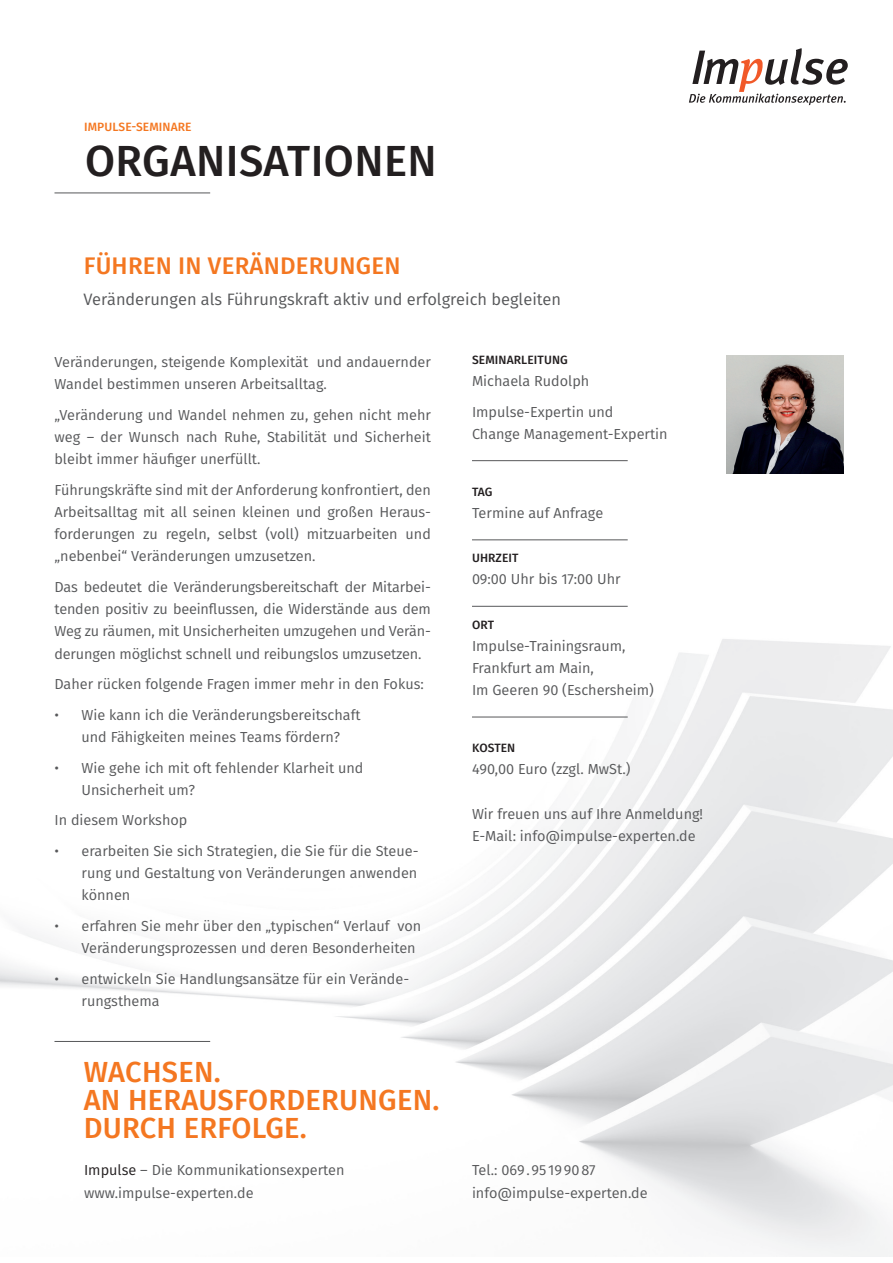
<style>
.page{position:relative;width:893px;height:1263px;background:#fff}
.page>*{position:absolute;margin:0;border:0;box-sizing:border-box;transform-origin:0 0}
.t1{font:500 43.5px "Fira Sans";letter-spacing:.01em;color:#231f20}
.t2{font:500 29.1px/27.8px "Fira Sans";letter-spacing:.01em;color:#f47721}
.t3{font:500 24px "Fira Sans";letter-spacing:.01em;color:#f47721}
.t4{font:16.5px "Fira Sans";color:#57585a}
.t5{font:14.55px/22.2px "Fira Sans";color:#57585a}
.t6{font:500 12px "Fira Sans";letter-spacing:.01em;color:#231f20}
.t7{font:500 12px "Fira Sans";letter-spacing:.01em;color:#f47721}
.s1{color:#231f20}
</style>
<div class="page">
<svg style="left:689px;top:48px;width:159px;height:57px"></svg>
<hr style="left:54px;top:1041px;width:156px;height:1px;background:#57585a">
<hr style="left:54px;top:193px;width:156px;height:1px;background:#57585a">
<hr style="left:472px;top:460px;width:156px;height:1px;background:#57585a">
<hr style="left:472px;top:540px;width:156px;height:1px;background:#57585a">
<hr style="left:472px;top:606px;width:156px;height:1px;background:#57585a">
<hr style="left:472px;top:717px;width:156px;height:1px;background:#57585a">
<img style="left:726px;top:356px;width:118px;height:117px">
<p class="t7" style="left:84px;top:117px;width:109px">IMPULSE-SEMINARE</p>
<h1 class="t1" style="left:85px;top:126px;width:353px">ORGANISATIONEN</h1>
<h3 class="t3" style="left:84px;top:247px;width:318px">FÜHREN IN VERÄNDERUNGEN</h3>
<p class="t4" style="left:84px;top:287px;width:479px">Veränderungen als Führungskraft aktiv und erfolgreich begleiten</p>
<p class="t5" style="left:54px;top:351px;width:378px">Veränderungen, steigende Komplexität und andauernder<br>Wandel bestimmen unseren Arbeitsalltag.</p>
<p class="t5" style="left:54px;top:404px;width:378px;text-align:justify">„Veränderung und Wandel nehmen zu, gehen nicht mehr weg – der Wunsch nach Ruhe, Stabilität und Sicherheit bleibt immer häufiger unerfüllt.</p>
<p class="t5" style="left:54px;top:478px;width:378px;text-align:justify">Führungskräfte sind mit der Anforderung konfrontiert, den Arbeitsalltag mit all seinen kleinen und großen Heraus&shy;forderungen zu regeln, selbst (voll) mitzuarbeiten und „nebenbei“ Veränderungen umzusetzen.</p>
<p class="t5" style="left:54px;top:576px;width:378px;text-align:justify">Das bedeutet die Veränderungsbereitschaft der Mitarbei&shy;tenden positiv zu beeinflussen, die Widerstände aus dem Weg zu räumen, mit Unsicherheiten umzugehen und Verän&shy;derungen möglichst schnell und reibungslos umzusetzen.</p>
<p class="t5" style="left:54px;top:673px;width:371px">Daher rücken folgende Fragen immer mehr in den Fokus:</p>
<p class="t5" style="left:54px;top:703px;width:308px;text-align:center">• Wie kann ich die Veränderungsbereitschaft und Fähigkeiten meines Teams fördern?</p>
<p class="t5" style="left:81px;top:756px;width:283px;text-indent:-27px">• Wie gehe ich mit oft fehlender Klarheit und<br>Unsicherheit um?</p>
<p class="t5" style="left:55px;top:809px;width:134px">In diesem Workshop</p>
<p class="t5" style="left:81px;top:839px;width:338px;text-align:justify;text-indent:-27px">• erarbeiten Sie sich Strategien, die Sie für die Steue&shy;rung und Gestaltung von Veränderungen anwenden können</p>
<p class="t5" style="left:81px;top:914px;width:341px;text-indent:-27px">• erfahren Sie mehr über den „typischen“ Verlauf von<br>Veränderungsprozessen und deren Besonderheiten</p>
<p class="t5" style="left:81px;top:967px;width:329px;text-indent:-27px">• entwickeln Sie Handlungsansätze für ein Verände&shy;rungsthema</p>
<h2 class="t2" style="left:84px;top:1057px;width:357px">WACHSEN.<br>AN HERAUSFORDERUNGEN.<br>DURCH ERFOLGE.</h2>
<p class="t6" style="left:472px;top:350px;width:97px">SEMINARLEITUNG</p>
<p class="t5" style="left:472px;top:365px;width:143px;line-height:30.6px">Michaela Rudolph<br>Impulse-Expertin und</p>
<p class="t5" style="left:472px;top:422px;width:197px">Change Management-Expertin</p>
<p class="t6" style="left:472px;top:482px;width:22px">TAG</p>
<p class="t5" style="left:472px;top:501px;width:133px">Termine auf Anfrage</p>
<p class="t6" style="left:472px;top:548px;width:48px">UHRZEIT</p>
<p class="t5" style="left:472px;top:568px;width:150px">09:00 Uhr bis 17:00 Uhr</p>
<p class="t6" style="left:472px;top:615px;width:23px">ORT</p>
<p class="t5" style="left:472px;top:634px;width:183px">Impulse-Trainingsraum,<br>Frankfurt am Main,<br>Im Geeren 90 (Eschersheim)</p>
<p class="t6" style="left:472px;top:738px;width:45px">KOSTEN</p>
<p class="t5" style="left:472px;top:758px;width:160px">490,00 Euro (zzgl. MwSt.)</p>
<p class="t5" style="left:472px;top:802px;width:233px">Wir freuen uns auf Ihre Anmeldung!<br>E-Mail: info@impulse-experten.de</p>
<p class="t5" style="left:84px;top:1159px;width:262px"><span class="s1">Impulse</span> – Die Kommunikationsexperten www.impulse-experten.de</p>
<p class="t5" style="left:472px;top:1159px;width:177px">Tel.: 069.95 199087 info@impulse-experten.de</p>
</div>
